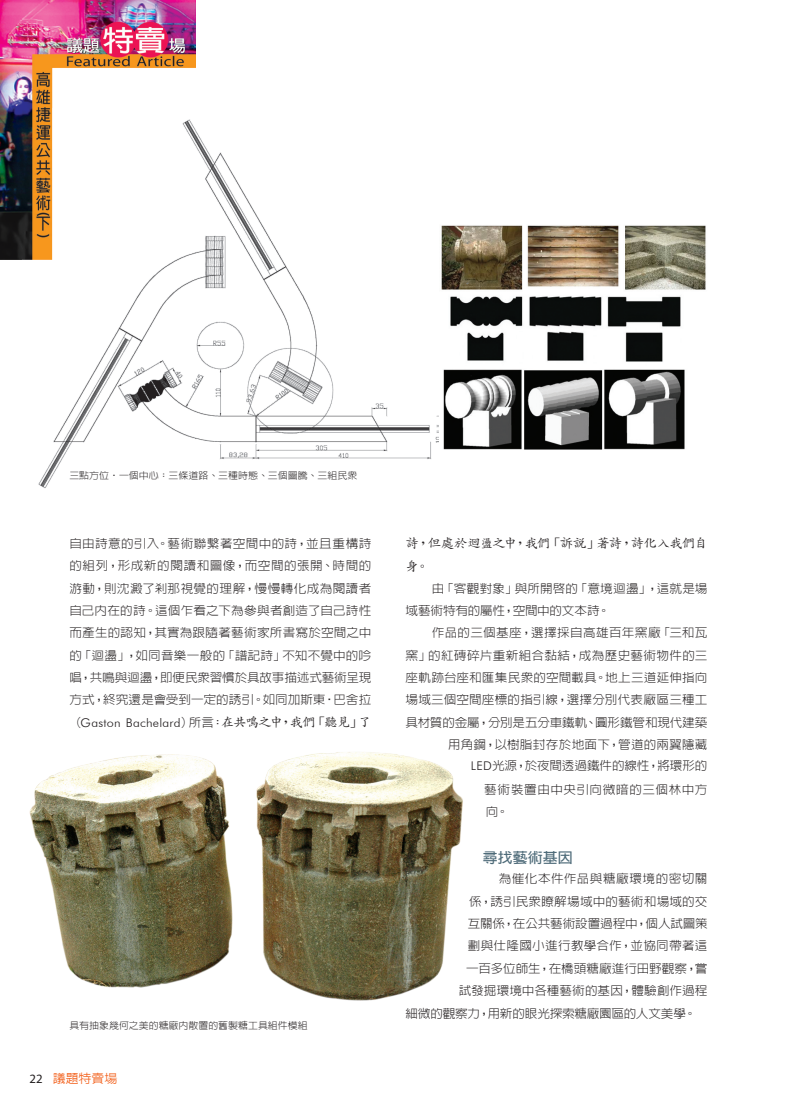
<style>
.page{position:relative;width:811px;height:1109px;background:#fff}
.page>*{position:absolute;margin:0;border:0;box-sizing:border-box;transform-origin:0 0}
.內文大標{font:700 14.25px "Lin Gothic";color:#4d6a78;scale:1.05 1}
.t1{font:12.75px "Myriad Pro";color:#231f20}
.內文中文{font:500 12.6px/22.4px "Zen Kai";letter-spacing:-.045em;color:#231f20;scale:1.05 1}
.t2{font:500 12.3px "Lin Gothic";color:#f36421;scale:1.05 1}
.內文中文-2{font:300 12px/22.4px "Lin Gothic";letter-spacing:.005em;color:#231f20;text-align:justify;scale:1.05 1}
.內文中文-3{font:300 12px "Lin Gothic";letter-spacing:-.015em;color:#231f20;scale:1.05 1}
.內文中文-4{font:300 12px/24px "Lin Gothic";letter-spacing:.025em;color:#231f20;text-align:right;scale:1.05 1}
.內文中文-5{font:300 12px "Lin Gothic";letter-spacing:.04em;color:#231f20;scale:1.05 1}
.圖說中{font:300 9.45px "Lin Gothic";color:#231f20;scale:1.05 1}
.s1{font-family:"Futura BT"}
.s2{font-family:"Zen Kai";font-weight:500;font-size:12.6px}
</style>
<div class="page">
<img style="left:0;top:0;width:196px;height:260px">
<img style="left:23px;top:109px;width:416px;height:379px">
<img style="left:441px;top:225px;width:265px;height:225px">
<img style="left:29px;top:752px;width:434px;height:249px">
<p class="圖說中" style="left:69px;top:470px;width:276px">三點方位‧一個中心：三條道路、三種時態、三個圖騰、三組民眾</p>
<p class="內文中文-2" style="left:69px;top:532px;width:289px">自由詩意的引入。藝術聯繫著空間中的詩，並且重構詩的組列，形成新的閱讀和圖像，而空間的張開、時間的游動，則沈澱了剎那視覺的理解，慢慢轉化成為閱讀者自己內在的詩。這個乍看之下為參與者創造了自己詩性而產生的認知，其實為跟隨著藝術家所書寫於空間之中的「迴盪」，如同音樂一般的「譜記詩」不知不覺中的吟唱，共鳴與迴盪，即便民眾習慣於具故事描述式藝術呈現方式，終究還是會受到一定的誘引。如同加斯東‧巴舍拉（<span class="s1">Gaston Bachelard</span>）所言：<span class="s2">在共鳴之中，我們「聽見」了</span></p>
<p class="內文中文" style="left:405px;top:532px;width:289px">詩，但處於迴盪之中，我們「訴說」著詩，詩化入我們自身。</p>
<p class="內文中文-2" style="left:405px;top:576px;width:289px;text-indent:26px">由「客觀對象」與所開啟的「意境迴盪」，這就是場域藝術特有的屬性，空間中的文本詩。</p>
<p class="內文中文-2" style="left:405px;top:621px;width:289px;text-align:right">作品的三個基座，選擇採自高雄百年窯廠「三和瓦<br>窯」的紅磚碎片重新組合黏結，成為歷史藝術物件的三座軌跡台座和匯集民眾的空間載具。地上三道延伸指向場域三個空間座標的指引線，選擇分別代表廠區三種工具材質的金屬，分別是五分車鐵軌、圓形鐵管和現代建築用角鋼，以樹脂封存於地面下，管道的兩翼隱藏</p>
<p class="內文中文-4" style="left:470px;top:752px;width:227px"><span class="s1">LED</span>光源，於夜間透過鐵件的線性，將環形的藝術裝置由中央引向微暗的三個林中方</p>
<p class="內文中文-2" style="left:485px;top:800px;width:23px">向。</p>
<p class="內文大標" style="left:482px;top:850px;width:87px">尋找藝術基因</p>
<p class="內文中文-5" style="left:498px;top:872px;width:200px">為催化本件作品與糖廠環境的密切關</p>
<p class="內文中文-2" style="left:469px;top:889px;width:228px">係，誘引民眾瞭解場域中的藝術和場域的交</p>
<p class="內文中文-3" style="left:467px;top:917px;width:230px">互關係，在公共藝術設置過程中，個人試圖策</p>
<p class="內文中文-2" style="left:467px;top:934px;width:230px">劃與仕隆國小進行教學合作，並協同帶著這</p>
<p class="內文中文-2" style="left:466px;top:956px;width:231px">一百多位師生，在橋頭糖廠進行田野觀察，嘗</p>
<p class="內文中文-2" style="left:458px;top:979px;width:238px">試發掘環境中各種藝術的基因，體驗創作過程</p>
<p class="內文中文-3" style="left:405px;top:1006px;width:279px">細微的觀察力，用新的眼光探索糖廠園區的人文美學。</p>
<p class="圖說中" style="left:69px;top:1020px;width:228px">具有抽象幾何之美的糖廠內散置的舊製糖工具組件模組</p>
<p class="t1" style="left:29px;top:1070px;width:7px">22</p>
<p class="t2" style="left:53px;top:1071px;width:63px">議題特賣場</p>
</div>
